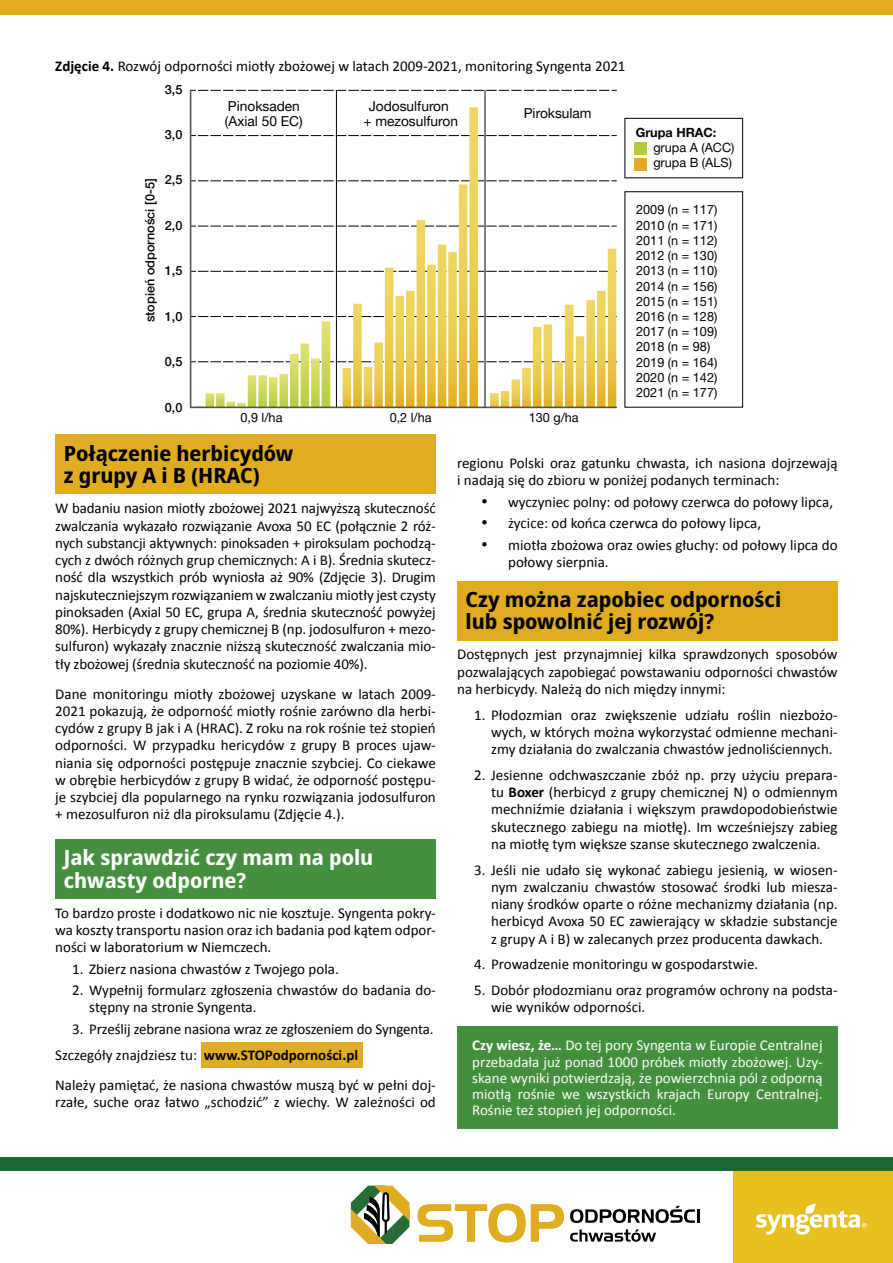
<style>
.page{position:relative;width:893px;height:1263px;background:#fff}
.page>*{position:absolute;margin:0;border:0;box-sizing:border-box;transform-origin:0 0}
.t1{font:700 21px/22.6px "Noto Sans Display";color:#000}
.t2{font:700 21px/22.6px "Noto Sans Display";color:#fff}
.t3{font:15px/17.2px "Calibri";color:#000;text-align:justify}
.t4{font:15px/16.2px "Calibri";color:#fff;text-align:justify}
.t5{font:13.8px/14.9px "Helvetica Neue LT Pro";color:#000}
.t6{font:12.6px/15.1px "Helvetica Neue LT Pro";color:#000}
.t7{font:500 12.6px "Helvetica Neue LT Pro";color:#000}
.t8{font:700 12.6px "Helvetica Neue LT Pro";color:#000}
.s1{font-weight:700}
</style>
<div class="page">
<div style="left:457px;top:581px;width:381px;height:60px;background:#e0ad20"></div>
<div style="left:201px;top:1042px;width:162px;height:25px;background:#e0ad20"></div>
<div style="left:55px;top:434px;width:381px;height:59px;background:#e0ad20"></div>
<div style="left:624px;top:118px;width:119px;height:60px;border:1px solid #000"></div>
<div style="left:624px;top:191px;width:119px;height:217px;border:1px solid #000"></div>
<div style="left:634px;top:158px;width:13px;height:12px;background:#e0ad20"></div>
<div style="left:634px;top:142px;width:13px;height:13px;background:#b8ca3c"></div>
<svg style="left:189px;top:89px;width:428px;height:320px"></svg>
<div style="left:457px;top:1026px;width:381px;height:102px;background:#438f3d"></div>
<div style="left:732px;top:1165px;width:161px;height:98px;background:#e7c01f"></div>
<svg style="left:756px;top:1203px;width:111px;height:32px"></svg>
<div style="left:0;top:1158px;width:893px;height:13px;background:#1b6933"></div>
<div style="left:0;top:0;width:893px;height:15px;background:#e0ad20"></div>
<svg style="left:351px;top:1185px;width:58px;height:59px"></svg>
<svg style="left:570px;top:1206px;width:125px;height:17px"></svg>
<hr style="left:697px;top:1209px;width:3px;height:14px;background:#000">
<svg style="left:418px;top:1204px;width:146px;height:38px"></svg>
<svg style="left:570px;top:1229px;width:86px;height:13px"></svg>
<div style="left:55px;top:839px;width:381px;height:59px;background:#438f3d"></div>
<p class="t3" style="left:55px;top:57px;width:572px"><span class="s1">Zdjęcie 4.</span> Rozwój odporności miotły zbożowej w latach 2009-2021, monitoring Syngenta 2021</p>
<p class="t5" style="left:225px;top:98px;width:79px">Pinoksaden (Axial 50 EC)</p>
<p class="t5" style="left:363px;top:98px;width:96px;text-align:center">Jodosulfuron<br>+ mezosulfuron</p>
<p class="t5" style="left:524px;top:106px;width:69px">Piroksulam</p>
<p class="t7" style="left:165px;top:82px;width:19px">3,5</p>
<p class="t7" style="left:165px;top:127px;width:19px">3,0</p>
<p class="t7" style="left:143px;top:322px;width:145px;rotate:-90deg">stopień odporności [0-5]</p>
<p class="t7" style="left:165px;top:172px;width:19px">2,5</p>
<p class="t7" style="left:165px;top:218px;width:19px">2,0</p>
<p class="t7" style="left:165px;top:263px;width:19px">1,5</p>
<p class="t7" style="left:165px;top:309px;width:19px">1,0</p>
<p class="t7" style="left:165px;top:354px;width:19px">0,5</p>
<p class="t7" style="left:165px;top:399px;width:19px">0,0</p>
<p class="t6" style="left:240px;top:410px;width:44px">0,9 l/ha</p>
<p class="t6" style="left:390px;top:410px;width:44px">0,2 l/ha</p>
<p class="t6" style="left:529px;top:410px;width:51px">130 g/ha</p>
<p class="t8" style="left:636px;top:125px;width:82px">Grupa HRAC:</p>
<p class="t6" style="left:653px;top:140px;width:83px">grupa A (ACC) grupa B (ALS)</p>
<p class="t6" style="left:636px;top:202px;width:83px">2009 (n = 117)<br>2010 (n = 171)<br>2011 (n = 112)<br>2012 (n = 130)<br>2013 (n = 110)<br>2014 (n = 156)<br>2015 (n = 151)<br>2016 (n = 128)<br>2017 (n = 109)<br>2018 (n = 98)<br>2019 (n = 164)<br>2020 (n = 142)<br>2021 (n = 177)</p>
<h1 class="t1" style="left:64px;top:442px;width:231px">Połączenie herbicydów z grupy A i B (HRAC)</h1>
<p class="t3" style="left:55px;top:499px;width:382px">W badaniu nasion miotły zbożowej 2021 najwyższą skuteczność zwalczania wykazało rozwiązanie Avoxa 50 EC (połącznie 2 róż&shy;nych substancji aktywnych: pinoksaden + piroksulam pochodzą&shy;cych z dwóch różnych grup chemicznych: A i B). Średnia skutecz&shy;ność dla wszystkich prób wyniosła aż 90% (Zdjęcie 3). Drugim najskuteczniejszym rozwiązaniem w zwalczaniu miotły jest czysty pinoksaden (Axial 50 EC, grupa A, średnia skuteczność powyżej 80%). Herbicydy z grupy chemicznej B (np. jodosulfuron + mezo&shy;sulfuron) wykazały znacznie niższą skuteczność zwalczania mio&shy;tły zbożowej (średnia skuteczność na poziomie 40%).</p>
<p class="t3" style="left:55px;top:685px;width:382px">Dane monitoringu miotły zbożowej uzyskane w latach 2009- 2021 pokazują, że odporność miotły rośnie zarówno dla herbi&shy;cydów z grupy B jak i A (HRAC). Z roku na rok rośnie też stopień odporności. W przypadku hericydów z grupy B proces ujaw&shy;niania się odporności postępuje znacznie szybciej. Co ciekawe w obrębie herbicydów z grupy B widać, że odporność postępu&shy;je szybciej dla popularnego na rynku rozwiązania jodosulfuron + mezosulfuron niż dla piroksulamu (Zdjęcie 4.).</p>
<h1 class="t2" style="left:64px;top:846px;width:311px">Jak sprawdzić czy mam na polu chwasty odporne?</h1>
<p class="t3" style="left:55px;top:904px;width:382px">To bardzo proste i dodatkowo nic nie kosztuje. Syngenta pokry&shy;wa koszty transportu nasion oraz ich badania pod kątem odpor&shy;ności w laboratorium w Niemczech.</p>
<p class="t3" style="left:72px;top:960px;width:268px">1. Zbierz nasiona chwastów z Twojego pola.</p>
<p class="t3" style="left:89px;top:981px;width:348px;text-indent:-17px">2. Wypełnij formularz zgłoszenia chwastów do badania do&shy;stępny na stronie Syngenta.</p>
<p class="t3" style="left:55px;top:1015px;width:380px;line-height:25.8px;text-indent:17px">3. Prześlij zebrane nasiona wraz ze zgłoszeniem do Syngenta.<br>Szczegóły znajdziesz tu: <span class="s1">www.STOPodporności.pl</span></p>
<p class="t3" style="left:55px;top:1076px;width:382px">Należy pamiętać, że nasiona chwastów muszą być w pełni doj&shy;rzałe, suche oraz łatwo „schodzić” z wiechy. W zależności od</p>
<p class="t3" style="left:457px;top:454px;width:382px">regionu Polski oraz gatunku chwasta, ich nasiona dojrzewają i nadają się do zbioru w poniżej podanych terminach:</p>
<p class="t3" style="left:481px;top:493px;width:353px">• wyczyniec polny: od połowy czerwca do połowy lipca,</p>
<p class="t3" style="left:481px;top:514px;width:281px">• życice: od końca czerwca do połowy lipca,</p>
<p class="t3" style="left:508px;top:536px;width:331px;text-indent:-27px">• miotła zbożowa oraz owies głuchy: od połowy lipca do połowy sierpnia.</p>
<h1 class="t1" style="left:466px;top:588px;width:317px">Czy można zapobiec odporności lub spowolnić jej rozwój?</h1>
<p class="t3" style="left:457px;top:645px;width:382px">Dostępnych jest przynajmniej kilka sprawdzonych sposobów pozwalających zapobiegać powstawaniu odporności chwastów na herbicydy. Należą do nich między innymi:</p>
<p class="t3" style="left:491px;top:705px;width:348px;text-indent:-17px">1. Płodozmian oraz zwiększenie udziału roślin niezbożo&shy;wych, w których można wykorzystać odmienne mechani&shy;zmy działania do zwalczania chwastów jednoliściennych.</p>
<p class="t3" style="left:491px;top:766px;width:348px;text-indent:-17px">2. Jesienne odchwaszczanie zbóż np. przy użyciu prepara&shy;tu <span class="s1">Boxer</span> (herbicyd z grupy chemicznej N) o odmiennym mechniźmie działania i większym prawdopodobieństwie skutecznego zabiegu na miotłę). Im wcześniejszy zabieg na miotłę tym większe szanse skutecznego zwalczenia.</p>
<p class="t3" style="left:491px;top:860px;width:348px;text-indent:-17px">3. Jeśli nie udało się wykonać zabiegu jesienią, w wiosen&shy;nym zwalczaniu chwastów stosować środki lub miesza&shy;niany środków oparte o różne mechanizmy działania (np. herbicyd Avoxa 50 EC zawierający w składzie substancje z grupy A i B) w zalecanych przez producenta dawkach.</p>
<p class="t3" style="left:474px;top:955px;width:286px">4. Prowadzenie monitoringu w gospodarstwie.</p>
<p class="t3" style="left:491px;top:981px;width:348px;text-indent:-17px">5. Dobór płodozmianu oraz programów ochrony na podsta&shy;wie wyników odporności.</p>
<p class="t4" style="left:472px;top:1037px;width:352px"><span class="s1">Czy wiesz, że…</span> Do tej pory Syngenta w Europie Centralnej przebadała już ponad 1000 próbek miotły zbożowej. Uzy&shy;skane wyniki potwierdzają, że powierzchnia pól z odporną miotłą rośnie we wszystkich krajach Europy Centralnej.<br>Rośnie też stopień jej odporności.</p>
</div>
